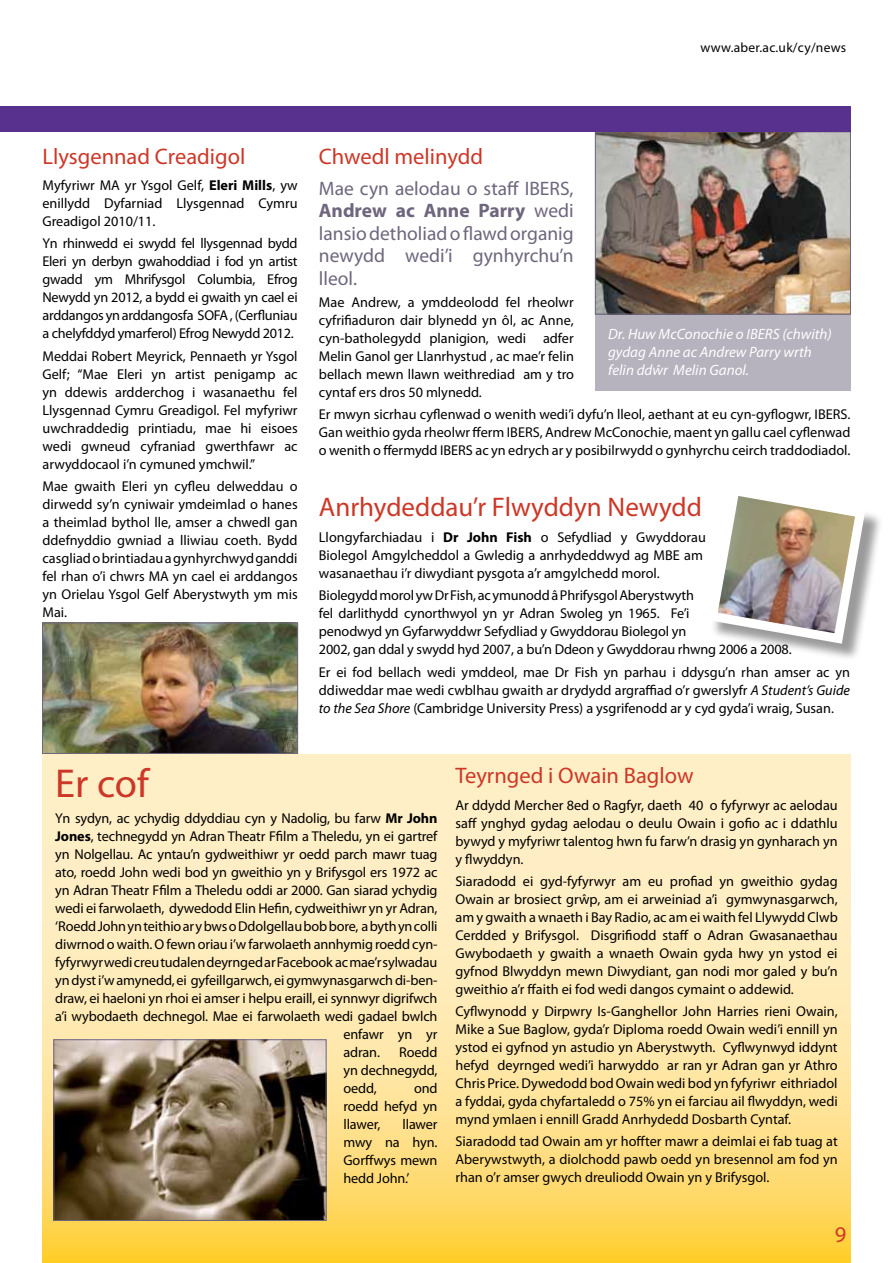
<style>
.page{position:relative;width:893px;height:1263px;background:#fff}
.page>*{position:absolute;margin:0;border:0;box-sizing:border-box;transform-origin:0 0}
.t1{font:40.5px "Myriad Pro";color:#cd3727}
.t2{font:27px "Myriad Pro";color:#cd3727}
.t3{font:22.5px "Myriad Pro";color:#cd3727}
.t4{font:19.5px/22.5px "Myriad Pro";color:#6e667d;text-align:justify}
.t5{font:italic 15px/18px "Myriad Pro";color:#fff}
.t6{font:14.25px/18px "Myriad Pro";letter-spacing:-.01em;color:#000;text-align:justify}
.t7{font:13.5px "Myriad Pro";letter-spacing:.02em;color:#000}
.s1{font-weight:700}
.s2{font-style:italic}
</style>
<div class="page">
<svg style="left:43px;top:755px;width:807px;height:508px;background:#ffe7a5"></svg>
<img style="left:597px;top:133px;width:252px;height:179px">
<div style="left:595px;top:131px;width:256px;height:183px;border:1px solid #6e667d"></div>
<img style="left:44px;top:625px;width:252px;height:127px">
<div style="left:42px;top:623px;width:256px;height:131px;border:1px solid #6e667d"></div>
<div style="left:595px;top:315px;width:255px;height:76px;background:#b6b2be"></div>
<div style="left:710px;top:488px;width:173px;height:174px;background:#000;opacity:.4"></div>
<img style="left:710px;top:488px;width:161px;height:161px">
<div style="left:0;top:106px;width:850px;height:26px;background:#58318f"></div>
<img style="left:55px;top:1041px;width:269px;height:178px">
<div style="left:53px;top:1039px;width:273px;height:182px;border:1px solid #6e667d"></div>
<p class="t7" style="left:700px;top:39px;width:147px">www.aber.ac.uk/cy/news</p>
<h3 class="t3" style="left:43px;top:142px;width:204px">Llysgennad Creadigol</h3>
<p class="t6" style="left:43px;top:176px;width:257px">Myfyriwr MA yr Ysgol Gelf, <span class="s1">Eleri Mills</span>, yw enillydd Dyfarniad Llysgennad Cymru Greadigol 2010/11.</p>
<p class="t6" style="left:43px;top:234px;width:257px">Yn rhinwedd ei swydd fel llysgennad bydd Eleri yn derbyn gwahoddiad i fod yn artist gwadd ym Mhrifysgol Columbia, Efrog Newydd yn 2012, a bydd ei gwaith yn cael ei arddangos yn arddangosfa SOFA , (Cerfluniau a chelyfddyd ymarferol) Efrog Newydd 2012.</p>
<p class="t6" style="left:43px;top:347px;width:257px">Meddai Robert Meyrick, Pennaeth yr Ysgol Gelf; “Mae Eleri yn artist penigamp ac yn ddewis ardderchog i wasanaethu fel Llysgennad Cymru Greadigol. Fel myfyriwr uwchraddedig printiadu, mae hi eisoes wedi gwneud cyfraniad gwerthfawr ac arwyddocaol i’n cymuned ymchwil.”</p>
<p class="t6" style="left:43px;top:477px;width:257px">Mae gwaith Eleri yn cyfleu delweddau o dirwedd sy’n cyniwair ymdeimlad o hanes a theimlad bythol lle, amser a chwedl gan ddefnyddio gwniad a lliwiau coeth. Bydd casgliad o brintiadau a gynhyrchwyd ganddi fel rhan o’i chwrs MA yn cael ei arddangos yn Orielau Ysgol Gelf Aberystwyth ym mis Mai.</p>
<h3 class="t3" style="left:319px;top:142px;width:166px">Chwedl melinydd</h3>
<h3 class="t4" style="left:319px;top:176px;width:256px">Mae cyn aelodau o staff IBERS, <span class="s1">Andrew ac Anne Parry</span> wedi lansio detholiad o flawd organig newydd wedi’i gynhyrchu’n lleol.</h3>
<p class="t6" style="left:319px;top:293px;width:257px">Mae Andrew, a ymddeolodd fel rheolwr cyfrifiaduron dair blynedd yn ôl, ac Anne, cyn-batholegydd planigion, wedi adfer Melin Ganol ger Llanrhystud , ac mae’r felin bellach mewn llawn weithrediad am y tro cyntaf ers dros 50 mlynedd.</p>
<p class="t6" style="left:319px;top:405px;width:533px">Er mwyn sicrhau cyflenwad o wenith wedi’i dyfu’n lleol, aethant at eu cyn-gyflogwr, IBERS.<br>Gan weithio gyda rheolwr fferm IBERS, Andrew McConochie, maent yn gallu cael cyflenwad o wenith o ffermydd IBERS ac yn edrych ar y posibilrwydd o gynhyrchu ceirch traddodiadol.</p>
<p class="t5" style="left:608px;top:324px;width:225px">Dr. Huw McConochie o IBERS (chwith) gydag Anne ac Andrew Parry wrth felin ddŵr Melin Ganol.</p>
<h2 class="t2" style="left:319px;top:490px;width:385px">Anrhydeddau’r Flwyddyn Newydd</h2>
<p class="t6" style="left:319px;top:528px;width:389px;text-align:left">Llongyfarchiadau i <span class="s1">Dr John Fish</span> o Sefydliad y Gwyddorau<br>Biolegol Amgylcheddol a Gwledig a anrhydeddwyd ag MBE am wasanaethau i’r diwydiant pysgota a’r amgylchedd morol.</p>
<p class="t6" style="left:319px;top:586px;width:474px;text-align:left">Biolegydd morol yw Dr Fish, ac ymunodd â Phrifysgol Aberystwyth<br>fel darlithydd cynorthwyol yn yr Adran Swoleg yn 1965. Fe’i<br>penodwyd yn Gyfarwyddwr Sefydliad y Gwyddorau Biolegol yn<br>2002, gan ddal y swydd hyd 2007, a bu’n Ddeon y Gwyddorau rhwng 2006 a 2008.</p>
<p class="t6" style="left:319px;top:663px;width:533px">Er ei fod bellach wedi ymddeol, mae Dr Fish yn parhau i ddysgu’n rhan amser ac yn ddiweddar mae wedi cwblhau gwaith ar drydydd argraffiad o’r gwerslyfr <span class="s2">A Student’s Guide to the Sea Shore</span> (Cambridge University Press) a ysgrifenodd ar y cyd gyda’i wraig, Susan.</p>
<h1 class="t1" style="left:55px;top:758px;width:95px">Er cof</h1>
<p class="t6" style="left:55px;top:809px;width:384px">Yn sydyn, ac ychydig ddyddiau cyn y Nadolig, bu farw <span class="s1">Mr John</span></p>
<p class="t6" style="left:55px;top:827px;width:384px"><span class="s1">Jones</span>, technegydd yn Adran Theatr Ffilm a Theledu, yn ei gartref</p>
<p class="t6" style="left:55px;top:845px;width:384px">yn Nolgellau. Ac yntau’n gydweithiwr yr oedd parch mawr tuag</p>
<p class="t6" style="left:55px;top:863px;width:384px">ato, roedd John wedi bod yn gweithio yn y Brifysgol ers 1972 ac</p>
<p class="t6" style="left:55px;top:881px;width:384px">yn Adran Theatr Ffilm a Theledu oddi ar 2000. Gan siarad ychydig</p>
<p class="t6" style="left:55px;top:899px;width:384px">wedi ei farwolaeth, dywedodd Elin Hefin, cydweithiwr yn yr Adran,</p>
<p class="t6" style="left:55px;top:917px;width:384px">‘Roedd John yn teithio ar y bws o Ddolgellau bob bore, a byth yn colli</p>
<p class="t6" style="left:55px;top:935px;width:384px">diwrnod o waith. O fewn oriau i’w farwolaeth annhymig roedd cyn-</p>
<p class="t6" style="left:55px;top:953px;width:384px">fyfyrwyr wedi creu tudalen deyrnged ar Facebook ac mae’r sylwadau</p>
<p class="t6" style="left:55px;top:971px;width:384px">yn dyst i’w amynedd, ei gyfeillgarwch, ei gymwynasgarwch di-ben-</p>
<p class="t6" style="left:55px;top:989px;width:384px">draw, ei haeloni yn rhoi ei amser i helpu eraill, ei synnwyr digrifwch</p>
<p class="t6" style="left:55px;top:1007px;width:384px">a’i wybodaeth dechnegol. Mae ei farwolaeth wedi gadael bwlch</p>
<p class="t6" style="left:343px;top:1025px;width:95px">enfawr yn yr</p>
<p class="t6" style="left:343px;top:1043px;width:38px">adran.</p>
<p class="t6" style="left:343px;top:1043px;width:95px;text-indent:56px">Roedd yn dechnegydd, oedd,</p>
<p class="t6" style="left:343px;top:1079px;width:95px;text-indent:70px">ond roedd hefyd yn llawer,</p>
<p class="t6" style="left:343px;top:1115px;width:95px;text-indent:59px">llawer mwy na hyn.<br>Gorffwys mewn hedd John.’</p>
<h3 class="t3" style="left:455px;top:762px;width:240px">Teyrnged i Owain Baglow</h3>
<p class="t6" style="left:455px;top:795px;width:384px">Ar ddydd Mercher 8ed o Ragfyr, daeth 40 o fyfyrwyr ac aelodau saff ynghyd gydag aelodau o deulu Owain i gofio ac i ddathlu bywyd y myfyriwr talentog hwn fu farw’n drasig yn gynharach yn y flwyddyn.</p>
<p class="t6" style="left:455px;top:872px;width:384px">Siaradodd ei gyd-fyfyrwyr am eu profiad yn gweithio gydag Owain ar brosiect grŵp, am ei arweiniad a’i gymwynasgarwch, am y gwaith a wnaeth i Bay Radio, ac am ei waith fel Llywydd Clwb Cerdded y Brifysgol. Disgrifiodd staff o Adran Gwasanaethau Gwybodaeth y gwaith a wnaeth Owain gyda hwy yn ystod ei gyfnod Blwyddyn mewn Diwydiant, gan nodi mor galed y bu’n gweithio a’r ffaith ei fod wedi dangos cymaint o addewid.</p>
<p class="t6" style="left:455px;top:1002px;width:384px">Cyflwynodd y Dirpwry Is-Ganghellor John Harries rieni Owain, Mike a Sue Baglow, gyda’r Diploma roedd Owain wedi’i ennill yn ystod ei gyfnod yn astudio yn Aberystwyth. Cyflwynwyd iddynt hefyd deyrnged wedi’i harwyddo ar ran yr Adran gan yr Athro Chris Price. Dywedodd bod Owain wedi bod yn fyfyriwr eithriadol a fyddai, gyda chyfartaledd o 75% yn ei farciau ail flwyddyn, wedi mynd ymlaen i ennill Gradd Anrhydedd Dosbarth Cyntaf.</p>
<p class="t6" style="left:455px;top:1132px;width:384px">Siaradodd tad Owain am yr hoffter mawr a deimlai ei fab tuag at Aberywstwyth, a diolchodd pawb oedd yn bresennol am fod yn rhan o’r amser gwych dreuliodd Owain yn y Brifysgol.</p>
<h3 class="t3" style="left:835px;top:1220px;width:13px">9</h3>
</div>
